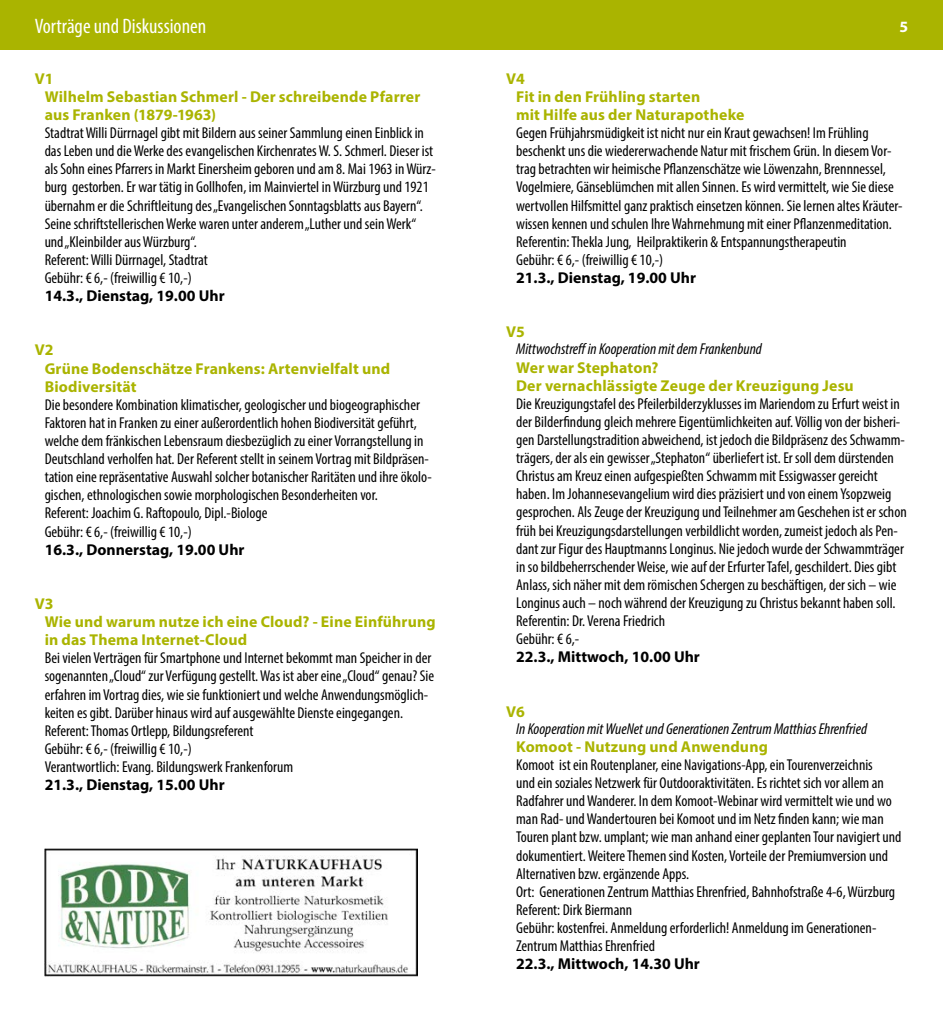
<style>
.page{position:relative;width:943px;height:1017px;background:#fff}
.page>*{position:absolute;margin:0;border:0;box-sizing:border-box;transform-origin:0 0}
.t1{font:condensed 21px "Myriad Pro";color:#fff}
.t2{font:condensed 15.75px/18.2px "Myriad Pro";color:#000}
.t3{font:700 15.75px/18.2px "Myriad Pro";letter-spacing:.01em;color:#aab400}
.t4{font:700 15.75px "Myriad Pro";color:#000}
.t5{font:italic condensed 15.75px "Myriad Pro";color:#000}
.t6{font:700 15.75px "Myriad Pro";color:#fff}
</style>
<div class="page">
<div style="left:456px;top:0;width:487px;height:50px;background:#aab400"></div>
<img style="left:45px;top:848px;width:372px;height:128px">
<div style="left:0;top:0;width:492px;height:50px;background:#aab400"></div>
<h1 class="t1" style="left:35px;top:13px;width:173px">Vorträge und Diskussionen</h1>
<p class="t6" style="left:35px;top:16px;width:10px">4</p>
<p class="t6" style="left:899px;top:16px;width:10px">5</p>
<p class="t3" style="left:45px;top:69px;width:377px;text-indent:-10px">V1<br>Wilhelm Sebastian Schmerl - Der schreibende Pfarrer aus Franken (1879-1963)</p>
<p class="t2" style="left:45px;top:124px;width:392px">Stadtrat Willi Dürrnagel gibt mit Bildern aus seiner Sammlung einen Einblick in das Leben und die Werke des evangelischen Kirchenrates W. S. Schmerl. Dieser ist als Sohn eines Pfarrers in Markt Einersheim geboren und am 8. Mai 1963 in Würz&shy;burg gestorben. Er war tätig in Gollhofen, im Mainviertel in Würzburg und 1921 übernahm er die Schriftleitung des „Evangelischen Sonntagsblatts aus Bayern“.<br>Seine schriftstellerischen Werke waren unter anderem „Luther und sein Werk“ und „Kleinbilder aus Würzburg“.<br>Referent: Willi Dürrnagel, Stadtrat<br>Gebühr: € 6,- (freiwillig € 10,-)</p>
<p class="t4" style="left:45px;top:285px;width:181px">14.3., Dienstag, 19.00 Uhr</p>
<p class="t3" style="left:45px;top:341px;width:347px;text-indent:-10px">V2<br>Grüne Bodenschätze Frankens: Artenvielfalt und<br>Biodiversität</p>
<p class="t2" style="left:45px;top:395px;width:389px">Die besondere Kombination klimatischer, geologischer und biogeographischer Faktoren hat in Franken zu einer außerordentlich hohen Biodiversität geführt, welche dem fränkischen Lebensraum diesbezüglich zu einer Vorrangstellung in Deutschland verholfen hat. Der Referent stellt in seinem Vortrag mit Bildpräsen&shy;tation eine repräsentative Auswahl solcher botanischer Raritäten und ihre ökolo&shy;gischen, ethnologischen sowie morphologischen Besonderheiten vor.<br>Referent: Joachim G. Raftopoulo, Dipl.-Biologe<br>Gebühr: € 6,- (freiwillig € 10,-)</p>
<p class="t4" style="left:45px;top:539px;width:201px">16.3., Donnerstag, 19.00 Uhr</p>
<p class="t3" style="left:45px;top:594px;width:392px;text-indent:-10px">V3<br>Wie und warum nutze ich eine Cloud? - Eine Einführung in das Thema Internet-Cloud</p>
<p class="t2" style="left:45px;top:649px;width:391px">Bei vielen Verträgen für Smartphone und Internet bekommt man Speicher in der sogenannten „Cloud“ zur Verfügung gestellt. Was ist aber eine „Cloud“ genau? Sie erfahren im Vortrag dies, wie sie funktioniert und welche Anwendungsmöglich&shy;keiten es gibt. Darüber hinaus wird auf ausgewählte Dienste eingegangen.<br>Referent: Thomas Ortlepp, Bildungsreferent<br>Gebühr: € 6,- (freiwillig € 10,-)<br>Verantwortlich: Evang. Bildungswerk Frankenforum</p>
<p class="t4" style="left:45px;top:775px;width:181px">21.3., Dienstag, 15.00 Uhr</p>
<p class="t3" style="left:516px;top:69px;width:230px;text-indent:-10px">V4<br>Fit in den Frühling starten<br>mit Hilfe aus der Naturapotheke</p>
<p class="t2" style="left:516px;top:124px;width:388px">Gegen Frühjahrsmüdigkeit ist nicht nur ein Kraut gewachsen! Im Frühling beschenkt uns die wiedererwachende Natur mit frischem Grün. In diesem Vor&shy;trag betrachten wir heimische Pflanzenschätze wie Löwenzahn, Brennnessel, Vogelmiere, Gänseblümchen mit allen Sinnen. Es wird vermittelt, wie Sie diese wertvollen Hilfsmittel ganz praktisch einsetzen können. Sie lernen altes Kräuter&shy;wissen kennen und schulen Ihre Wahrnehmung mit einer Pflanzenmeditation.<br>Referentin: Thekla Jung, Heilpraktikerin &amp; Entspannungstherapeutin<br>Gebühr: € 6,- (freiwillig € 10,-)</p>
<p class="t4" style="left:516px;top:267px;width:181px">21.3., Dienstag, 19.00 Uhr</p>
<p class="t3" style="left:506px;top:322px;width:20px">V5</p>
<p class="t5" style="left:516px;top:340px;width:247px">Mittwochstreff in Kooperation mit dem Frankenbund</p>
<p class="t3" style="left:516px;top:358px;width:339px">Wer war Stephaton?<br>Der vernachlässigte Zeuge der Kreuzigung Jesu</p>
<p class="t2" style="left:516px;top:394px;width:392px">Die Kreuzigungstafel des Pfeilerbilderzyklusses im Mariendom zu Erfurt weist in der Bilderfindung gleich mehrere Eigentümlichkeiten auf. Völlig von der bisheri&shy;gen Darstellungstradition abweichend, ist jedoch die Bildpräsenz des Schwamm&shy;trägers, der als ein gewisser „Stephaton“ überliefert ist. Er soll dem dürstenden Christus am Kreuz einen aufgespießten Schwamm mit Essigwasser gereicht haben. Im Johannesevangelium wird dies präzisiert und von einem Ysopzweig gesprochen. Als Zeuge der Kreuzigung und Teilnehmer am Geschehen ist er schon früh bei Kreuzigungsdarstellungen verbildlicht worden, zumeist jedoch als Pen&shy;dant zur Figur des Hauptmanns Longinus. Nie jedoch wurde der Schwammträger in so bildbeherrschender Weise, wie auf der Erfurter Tafel, geschildert. Dies gibt Anlass, sich näher mit dem römischen Schergen zu beschäftigen, der sich – wie Longinus auch – noch während der Kreuzigung zu Christus bekannt haben soll.<br>Referentin: Dr. Verena Friedrich<br>Gebühr: € 6,-</p>
<p class="t4" style="left:516px;top:647px;width:185px">22.3., Mittwoch, 10.00 Uhr</p>
<p class="t3" style="left:506px;top:702px;width:20px">V6</p>
<p class="t5" style="left:516px;top:719px;width:352px">In Kooperation mit WueNet und Generationen Zentrum Matthias Ehrenfried</p>
<p class="t3" style="left:516px;top:737px;width:253px">Komoot - Nutzung und Anwendung</p>
<p class="t2" style="left:516px;top:755px;width:387px">Komoot ist ein Routenplaner, eine Navigations-App, ein Tourenverzeichnis<br>und ein soziales Netzwerk für Outdooraktivitäten. Es richtet sich vor allem an Radfahrer und Wanderer. In dem Komoot-Webinar wird vermittelt wie und wo man Rad- und Wandertouren bei Komoot und im Netz finden kann; wie man Touren plant bzw. umplant; wie man anhand einer geplanten Tour navigiert und dokumentiert. Weitere Themen sind Kosten, Vorteile der Premiumversion und Alternativen bzw. ergänzende Apps.<br>Ort: Generationen Zentrum Matthias Ehrenfried, Bahnhofstraße 4-6, Würzburg Referent: Dirk Biermann<br>Gebühr: kostenfrei. Anmeldung erforderlich! Anmeldung im Generationen-Zentrum Matthias Ehrenfried</p>
<p class="t4" style="left:516px;top:954px;width:185px">22.3., Mittwoch, 14.30 Uhr</p>
</div>
